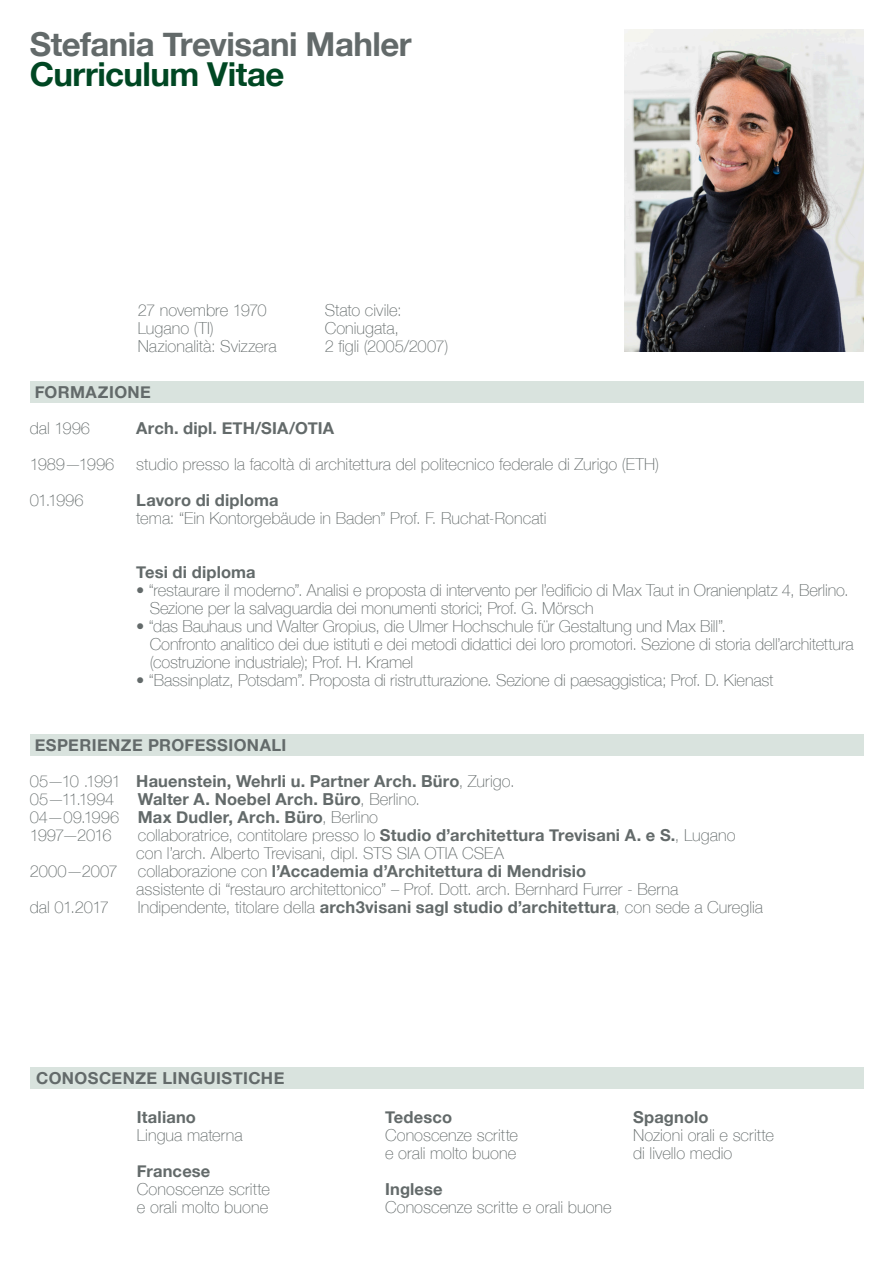
<style>
.page{position:relative;width:893px;height:1263px;background:#fff}
.page>*{position:absolute;margin:0;border:0;box-sizing:border-box;transform-origin:0 0}
.t1{font:700 33px "Helvetica Neue";letter-spacing:-.015em;color:#636a6a}
.t2{font:700 33px "Helvetica Neue";letter-spacing:-.015em;color:#004723}
.t3{font:100 16.5px/18px "Helvetica Neue";letter-spacing:-.005em;color:#636a6a}
.t4{font:700 16.5px/18px "Helvetica Neue";letter-spacing:.01em;color:#636a6a}
.t5{font:100 16.5px "Helvetica Neue";letter-spacing:-.03em;color:#636a6a}
.s1{font-weight:100}
.s2{font-weight:700}
</style>
<div class="page">
<div style="left:30px;top:381px;width:833px;height:22px;background:#d9e3de"></div>
<div style="left:30px;top:734px;width:833px;height:22px;background:#d9e3de"></div>
<div style="left:30px;top:1067px;width:833px;height:21px;background:#d9e3de"></div>
<img style="left:624px;top:30px;width:239px;height:322px">
<h1 class="t1" style="left:30px;top:18px;width:383px">Stefania Trevisani Mahler</h1>
<h1 class="t2" style="left:30px;top:48px;width:256px">Curriculum Vitae</h1>
<p class="t3" style="left:138px;top:300px;width:140px">27 novembre 1970<br>Lugano (TI)<br>Nazionalità: Svizzera</p>
<p class="t3" style="left:325px;top:300px;width:125px">Stato civile:<br>Coniugata,<br>2 figli (2005/2007)</p>
<p class="t4" style="left:35px;top:383px;width:118px">FORMAZIONE</p>
<p class="t3" style="left:30px;top:418px;width:62px">dal 1996</p>
<p class="t4" style="left:136px;top:419px;width:199px">Arch. dipl. ETH/SIA/OTIA</p>
<p class="t3" style="left:30px;top:454px;width:86px">1989—1996</p>
<p class="t3" style="left:136px;top:454px;width:524px">studio presso la facoltà di architettura del politecnico federale di Zurigo (ETH)</p>
<p class="t3" style="left:30px;top:490px;width:56px">01.1996</p>
<p class="t4" style="left:136px;top:491px;width:144px">Lavoro di diploma</p>
<p class="t3" style="left:136px;top:508px;width:412px">tema: “Ein Kontorgebäude in Baden” Prof. F. Ruchat-Roncati</p>
<p class="t4" style="left:136px;top:563px;width:121px">Tesi di diploma</p>
<p class="t3" style="left:150px;top:580px;width:700px;text-indent:-13px">• “restaurare il moderno”. Analisi e proposta di intervento per l’edificio di Max Taut in Oranienplatz 4, Berlino.<br>Sezione per la salvaguardia dei monumenti storici; Prof. G. Mörsch</p>
<p class="t3" style="left:150px;top:616px;width:705px;text-indent:-13px">• “das Bauhaus und Walter Gropius, die Ulmer Hochschule für Gestaltung und Max Bill”.<br>Confronto analitico dei due istituti e dei metodi didattici dei loro promotori. Sezione di storia dell’architettura (costruzione industriale); Prof. H. Kramel</p>
<p class="t3" style="left:136px;top:670px;width:639px">• “Bassinplatz, Potsdam”. Proposta di ristrutturazione. Sezione di paesaggistica; Prof. D. Kienast</p>
<p class="t4" style="left:30px;top:728px;width:486px;line-height:36px">ESPERIENZE PROFESSIONALI<br><span class="s1">05—10 .1991</span> Hauenstein, Wehrli u. Partner Arch. Büro<span class="s1">, Zurigo.</span></p>
<p class="t3" style="left:30px;top:790px;width:86px">05—11.1994</p>
<p class="t4" style="left:30px;top:791px;width:392px;text-indent:108px">Walter A. Noebel Arch. Büro<span class="s1">, Berlino.<br>04—09.1996</span> Max Dudler, Arch. Büro<span class="s1">, Berlino<br>1997—2016</span></p>
<p class="t3" style="left:138px;top:826px;width:599px">collaboratrice, contitolare presso lo <span class="s2">Studio d’architettura Trevisani A. e S.</span>, Lugano</p>
<p class="t3" style="left:136px;top:844px;width:369px">con l’arch. Alberto Trevisani, dipl. STS SIA OTIA CSEA</p>
<p class="t4" style="left:30px;top:863px;width:558px"><span class="s1">2000—2007 collaborazione con</span> l’Accademia d’Architettura di Mendrisio</p>
<p class="t3" style="left:136px;top:880px;width:543px">assistente di “restauro architettonico” – Prof. Dott. arch. Bernhard Furrer - Berna</p>
<p class="t5" style="left:30px;top:895px;width:81px">dal 01.2017</p>
<p class="t3" style="left:138px;top:898px;width:627px">Indipendente, titolare della <span class="s2">arch3visani sagl studio d’architettura</span>, con sede a Cureglia</p>
<p class="t4" style="left:36px;top:1070px;width:250px">CONOSCENZE LINGUISTICHE</p>
<p class="t4" style="left:137px;top:1109px;width:61px">Italiano</p>
<p class="t3" style="left:137px;top:1125px;width:107px">Lingua materna</p>
<p class="t4" style="left:137px;top:1163px;width:75px">Francese</p>
<p class="t3" style="left:137px;top:1179px;width:135px">Conoscenze scritte e orali molto buone</p>
<p class="t4" style="left:385px;top:1109px;width:69px">Tedesco</p>
<p class="t3" style="left:385px;top:1125px;width:135px">Conoscenze scritte e orali molto buone</p>
<p class="t4" style="left:385px;top:1181px;width:59px">Inglese</p>
<p class="t3" style="left:385px;top:1197px;width:228px">Conoscenze scritte e orali buone</p>
<p class="t4" style="left:633px;top:1109px;width:77px">Spagnolo</p>
<p class="t3" style="left:633px;top:1125px;width:142px">Nozioni orali e scritte di livello medio</p>
</div>
